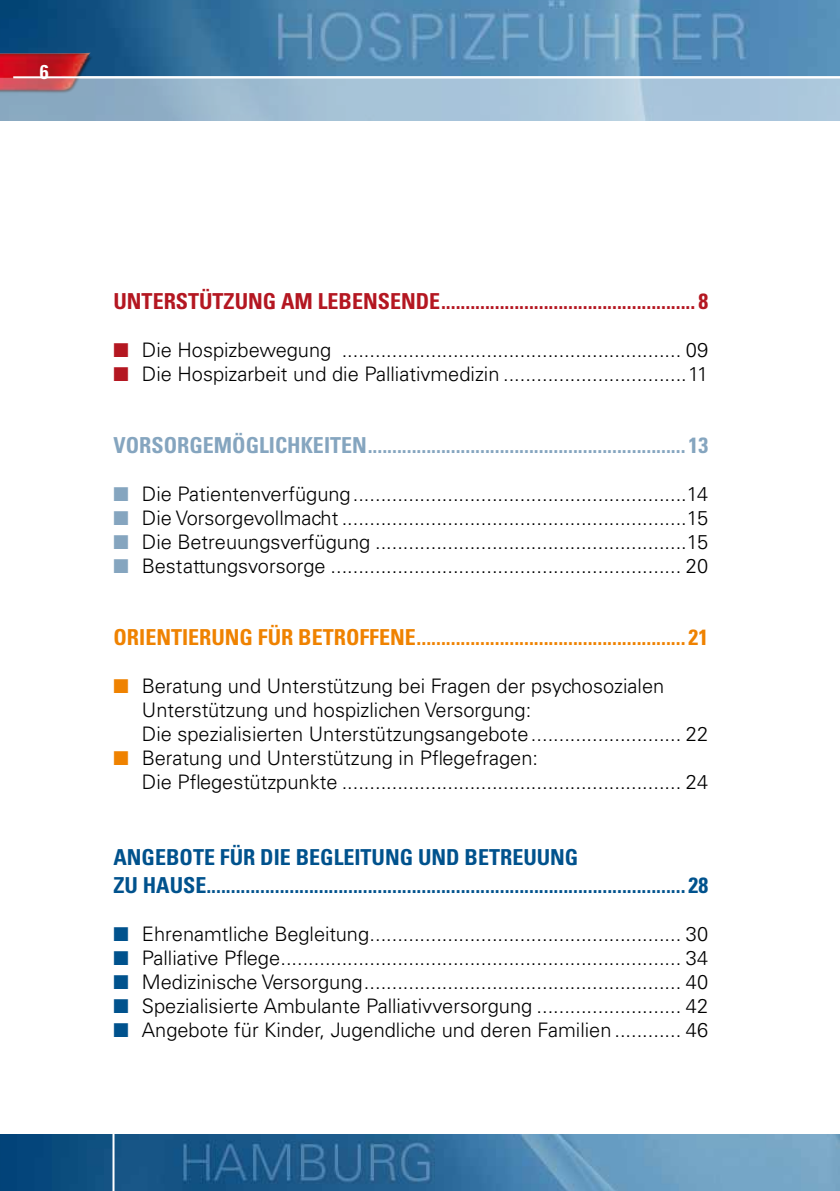
<style>
.page{position:relative;width:840px;height:1191px;background:#fff}
.page>*{position:absolute;margin:0;border:0;box-sizing:border-box;transform-origin:0 0}
.t1{font:700 condensed 22px "Univers LT Std";color:#00528d}
.t2{font:700 condensed 22px "Univers LT Std";color:#85a5bf}
.t3{font:700 condensed 22px "Univers LT Std";color:#ef8200}
.t4{font:700 condensed 22px "Univers LT Std";color:#b41721}
.t5{font:300 20px/24px "Univers LT Std";color:#000}
.t6{font:700 condensed 20px "Univers LT Std";color:#fff}
.s1{color:#b41721}
.s2{color:#85a5bf}
.s3{color:#ef8200}
.s4{color:#00528d}
</style>
<div class="page">
<img style="left:0;top:1134px;width:840px;height:57px">
<img style="left:0;top:0;width:840px;height:121px">
<hr style="left:112px;top:1114px;width:2px;height:77px;background:#fff">
<img style="left:0;top:53px;width:123px;height:25px">
<svg style="left:0;top:78px;width:839px;height:43px;background:#a4bdd1"></svg>
<hr style="left:13px;top:76px;width:826px;height:2px;background:#fff">
<p class="t6" style="left:40px;top:60px;width:10px">6</p>
<p class="t4" style="left:113px;top:288px;width:595px">UNTERSTÜTZUNG AM LEBENSENDE.................................................... 8</p>
<p class="t5" style="left:113px;top:338px;width:595px"><span class="s1">■</span> Die Hospizbewegung ............................................................. 09</p>
<p class="t5" style="left:113px;top:362px;width:595px"><span class="s1">■</span> Die Hospizarbeit und die Palliativmedizin .................................11</p>
<p class="t2" style="left:113px;top:432px;width:26px">VORSOR</p>
<p class="t2" style="left:189px;top:432px;width:110px">GEMÖGLICHKEITE</p>
<p class="t2" style="left:352px;top:432px;width:357px">N................................................................. 13</p>
<p class="t5" style="left:113px;top:482px;width:595px"><span class="s2">■</span> Die Patientenverfügung............................................................14</p>
<p class="t5" style="left:113px;top:506px;width:595px"><span class="s2">■</span> Die Vorsorgevollmacht ..............................................................15</p>
<p class="t5" style="left:113px;top:530px;width:595px"><span class="s2">■</span> Die Betreuungsverfügung ........................................................15</p>
<p class="t5" style="left:113px;top:554px;width:595px"><span class="s2">■</span> Bestattungsvorsorge ............................................................... 20</p>
<p class="t3" style="left:113px;top:624px;width:69px">ORIENTIERU</p>
<p class="t3" style="left:225px;top:624px;width:100px">NG FÜR BETRO</p>
<p class="t3" style="left:359px;top:624px;width:350px">FFENE....................................................... 21</p>
<p class="t5" style="left:142px;top:674px;width:567px;text-indent:-28px"><span class="s3">■</span> Beratung und Unterstützung bei Fragen der psychosozialen<br>Unterstützung und hospizlichen Versorgung:<br>Die spezialisierten Unterstützungsangebote........................... 22</p>
<p class="t5" style="left:142px;top:746px;width:567px;text-indent:-28px"><span class="s3">■</span> Beratung und Unterstützung in Pflegefragen:<br>Die Pflegestützpunkte ............................................................. 24</p>
<p class="t1" style="left:113px;top:844px;width:55px">ANGEBOTE</p>
<p class="t1" style="left:220px;top:844px;width:125px">FÜR DIE BEGLEITU</p>
<p class="t1" style="left:385px;top:844px;width:106px">NG UND BETREUU</p>
<p class="t1" style="left:550px;top:844px;width:30px">NG</p>
<p class="t1" style="left:113px;top:872px;width:57px">ZU HAUSE</p>
<p class="t1" style="left:206px;top:872px;width:503px">.................................................................................................. 28</p>
<p class="t5" style="left:113px;top:922px;width:595px"><span class="s4">■</span> Ehrenamtliche Begleitung........................................................ 30</p>
<p class="t5" style="left:113px;top:946px;width:595px"><span class="s4">■</span> Palliative Pflege........................................................................ 34</p>
<p class="t5" style="left:113px;top:970px;width:595px"><span class="s4">■</span> Medizinische Versorgung......................................................... 40</p>
<p class="t5" style="left:113px;top:994px;width:595px"><span class="s4">■</span> Spezialisierte Ambulante Palliativversorgung .......................... 42</p>
<p class="t5" style="left:113px;top:1018px;width:596px"><span class="s4">■</span> Angebote für Kinder, Jugendliche und deren Familien ............ 46</p>
</div>
